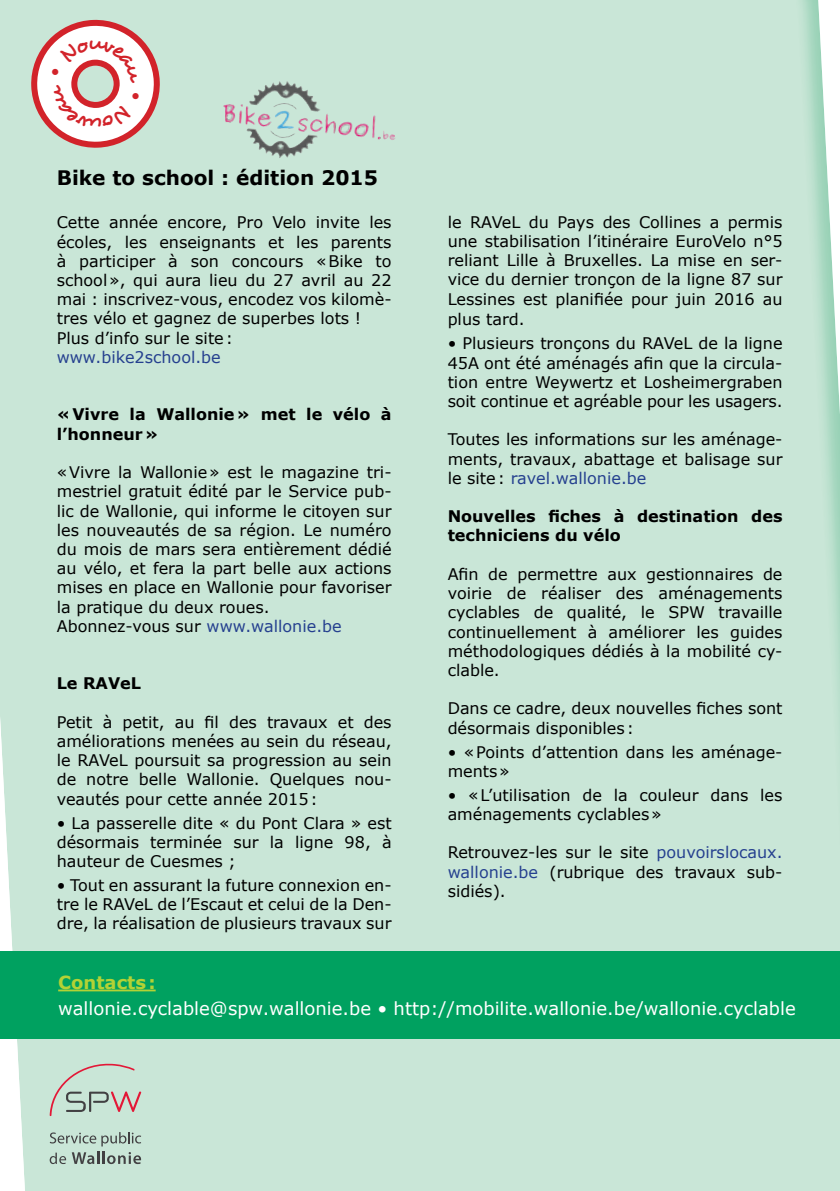
<style>
.page{position:relative;width:840px;height:1191px;background:#fff}
.page>*{position:absolute;margin:0;border:0;box-sizing:border-box;transform-origin:0 0}
.t1{font:25px "Desyrel";color:#d2232a}
.t2{font:700 20px "Verdana";color:#000}
.t3{font:18px "Verdana";color:#fff}
.t4{font:700 18px "Verdana";color:#b3d235}
.t5{font:16px/19.2px "Verdana";color:#000;text-align:justify}
.t6{font:700 16px/19.2px "Verdana";color:#000}
.t7{font:16px "Verdana";color:#25408f}
.s1{color:#25408f}
</style>
<div class="page">
<div style="left:0;top:0;width:839px;height:1191px;background:#c9e6d7"></div>
<svg style="left:50px;top:1062px;width:91px;height:54px;background:#c3cec3"></svg>
<svg style="left:50px;top:1132px;width:91px;height:32px;background:#a8beb3"></svg>
<div style="left:0;top:951px;width:839px;height:88px;background:#00a160"></div>
<hr style="left:58px;top:989px;width:98px;height:2px;background:#b3d235">
<img style="left:248px;top:81px;width:53px;height:24px">
<svg style="left:28px;top:18px;width:135px;height:131px"></svg>
<h1 class="t1" style="left:87px;top:26px;width:18px">u</h1>
<h1 class="t1" style="left:103px;top:142px;width:18px;rotate:-180deg">u</h1>
<p class="t2" style="left:57px;top:164px;width:322px">Bike to school : édition 2015</p>
<p class="t5" style="left:57px;top:213px;width:336px;text-align:left">Cette année encore, Pro Velo invite les écoles, les enseignants et les parents à participer à son concours «Bike to school», qui aura lieu du 27 avril au 22 mai : inscrivez-vous, encodez vos kilomè&shy;tres vélo et gagnez de superbes lots !<br>Plus d’info sur le site:</p>
<p class="t7" style="left:57px;top:346px;width:165px">www.bike2school.be</p>
<p class="t6" style="left:57px;top:405px;width:336px">«Vivre la Wallonie» met le vélo à l’honneur»</p>
<p class="t5" style="left:57px;top:462px;width:336px;text-align:left">«Vivre la Wallonie» est le magazine tri&shy;mestriel gratuit édité par le Service pub&shy;lic de Wallonie, qui informe le citoyen sur les nouveautés de sa région. Le numéro du mois de mars sera entièrement dédié au vélo, et fera la part belle aux actions mises en place en Wallonie pour favoriser la pratique du deux roues.<br>Abonnez-vous sur <span class="s1">www.wallonie.be</span></p>
<p class="t6" style="left:57px;top:673px;width:86px">Le RAVeL</p>
<p class="t5" style="left:57px;top:712px;width:336px">Petit à petit, au fil des travaux et des améliorations menées au sein du réseau, le RAVeL poursuit sa progression au sein de notre belle Wallonie. Quelques nou&shy;veautés pour cette année 2015:</p>
<p class="t5" style="left:57px;top:813px;width:336px">• La passerelle dite « du Pont Clara » est désormais terminée sur la ligne 98, à hauteur de Cuesmes ;</p>
<p class="t5" style="left:57px;top:875px;width:336px">• Tout en assurant la future connexion en&shy;tre le RAVeL de l’Escaut et celui de la Den&shy;dre, la réalisation de plusieurs travaux sur</p>
<p class="t5" style="left:447px;top:212px;width:336px">le RAVeL du Pays des Collines a permis une stabilisation l’itinéraire EuroVelo n°5 reliant Lille à Bruxelles. La mise en ser&shy;vice du dernier tronçon de la ligne 87 sur Lessines est planifiée pour juin 2016 au plus tard.</p>
<p class="t5" style="left:447px;top:333px;width:336px">• Plusieurs tronçons du RAVeL de la ligne 45A ont été aménagés afin que la circula&shy;tion entre Weywertz et Losheimergraben soit continue et agréable pour les usagers.</p>
<p class="t5" style="left:447px;top:430px;width:336px">Toutes les informations sur les aménage&shy;ments, travaux, abattage et balisage sur le site: <span class="s1">ravel.wallonie.be</span></p>
<p class="t6" style="left:447px;top:506px;width:336px">Nouvelles fiches à destination des techniciens du vélo</p>
<p class="t5" style="left:447px;top:564px;width:336px">Afin de permettre aux gestionnaires de voirie de réaliser des aménagements cyclables de qualité, le SPW travaille continuellement à améliorer les guides méthodologiques dédiés à la mobilité cy&shy;clable.</p>
<p class="t5" style="left:447px;top:698px;width:336px">Dans ce cadre, deux nouvelles fiches sont désormais disponibles:</p>
<p class="t5" style="left:447px;top:742px;width:336px">• «Points d’attention dans les aménage&shy;ments»</p>
<p class="t5" style="left:447px;top:785px;width:336px">• «L’utilisation de la couleur dans les aménagements cyclables»</p>
<p class="t5" style="left:447px;top:842px;width:336px">Retrouvez-les sur le site <span class="s1">pouvoirslocaux. wallonie.be</span> (rubrique des travaux sub&shy;sidiés).</p>
<p class="t4" style="left:58px;top:970px;width:99px">Contacts:</p>
<p class="t3" style="left:58px;top:996px;width:738px">wallonie.cyclable@spw.wallonie.be • http://mobilite.wallonie.be/wallonie.cyclable</p>
</div>
